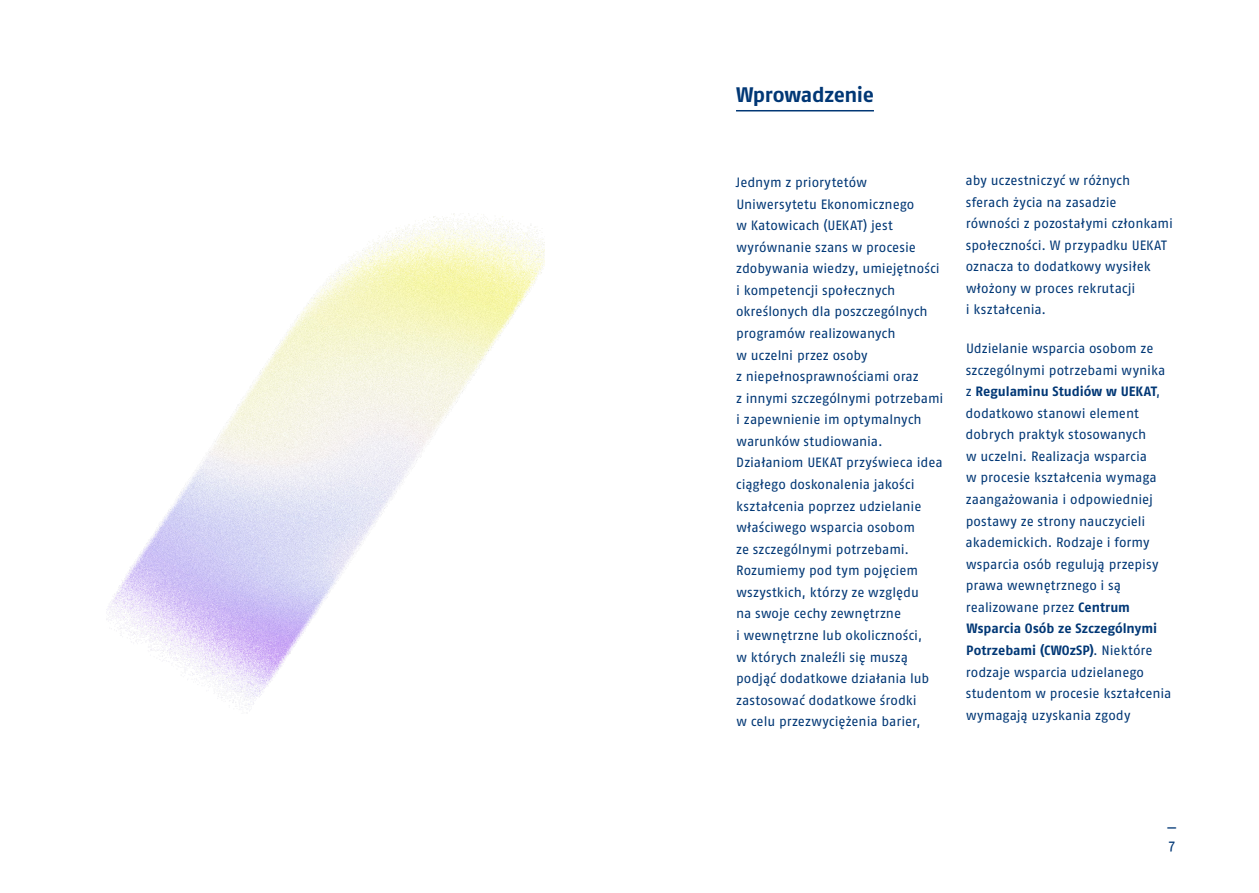
<style>
.page{position:relative;width:1259px;height:893px;background:#fff}
.page>*{position:absolute;margin:0;border:0;box-sizing:border-box;transform-origin:0 0}
.t1{font:700 21px "Fago Pro";letter-spacing:-.02em;color:#013775}
.t2{font:15px/17.2px "Fago Pro";color:#013775}
.t3{font:13.5px/21.6px "Fago Pro";color:#013775}
.s1{font-weight:700}
</style>
<div class="page">
<hr style="left:736px;top:110px;width:138px;height:1px;background:#013775">
<img style="left:106px;top:213px;width:438px;height:495px">
<p class="t1" style="left:736px;top:82px;width:139px">Wprowadzenie</p>
<p class="t3" style="left:736px;top:172px;width:209px">Jednym z priorytetów<br>Uniwersytetu Ekonomicznego<br>w Katowicach (UEKAT) jest wyrównanie szans w procesie zdobywania wiedzy, umiejętności i kompetencji społecznych określonych dla poszczególnych programów realizowanych<br>w uczelni przez osoby<br>z niepełnosprawnościami oraz<br>z innymi szczególnymi potrzebami i zapewnienie im optymalnych warunków studiowania.<br>Działaniom UEKAT przyświeca idea ciągłego doskonalenia jakości kształcenia poprzez udzielanie właściwego wsparcia osobom<br>ze szczególnymi potrzebami.<br>Rozumiemy pod tym pojęciem wszystkich, którzy ze względu<br>na swoje cechy zewnętrzne<br>i wewnętrzne lub okoliczności,<br>w których znaleźli się muszą podjąć dodatkowe działania lub zastosować dodatkowe środki<br>w celu przezwyciężenia barier,</p>
<p class="t3" style="left:965px;top:170px;width:209px">aby uczestniczyć w różnych sferach życia na zasadzie równości z pozostałymi członkami społeczności. W przypadku UEKAT oznacza to dodatkowy wysiłek włożony w proces rekrutacji<br>i kształcenia.</p>
<p class="t3" style="left:965px;top:337px;width:207px">Udzielanie wsparcia osobom ze szczególnymi potrzebami wynika z <span class="s1">Regulaminu Studiów w UEKAT</span>, dodatkowo stanowi element dobrych praktyk stosowanych<br>w uczelni. Realizacja wsparcia<br>w procesie kształcenia wymaga zaangażowania i odpowiedniej postawy ze strony nauczycieli akademickich. Rodzaje i formy wsparcia osób regulują przepisy prawa wewnętrznego i są realizowane przez <span class="s1">Centrum<br>Wsparcia Osób ze Szczególnymi<br>Potrzebami (CWOzSP)</span>. Niektóre rodzaje wsparcia udzielanego studentom w procesie kształcenia wymagają uzyskania zgody</p>
<p class="t2" style="left:1166px;top:819px;width:13px">—<br>7</p>
</div>
